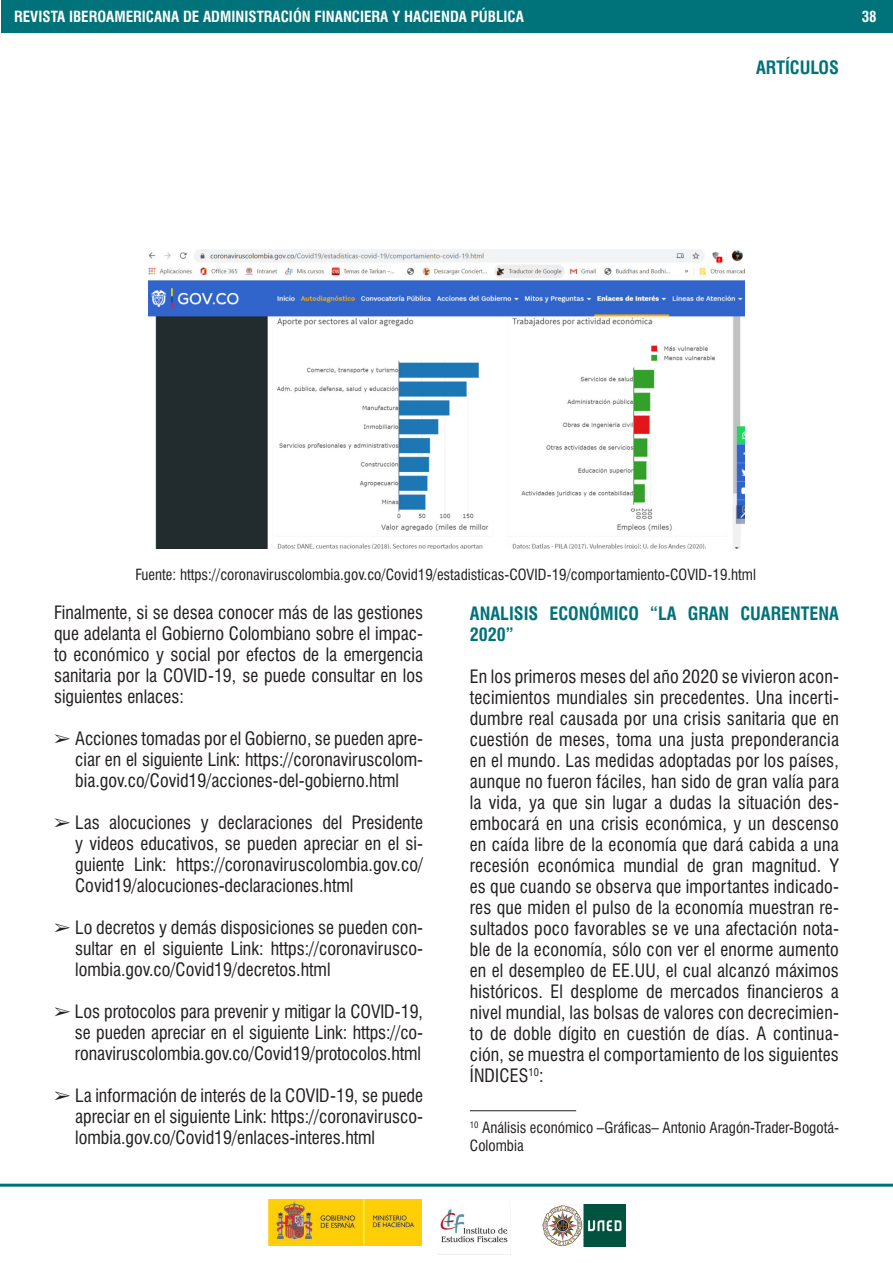
<style>
.page{position:relative;width:893px;height:1263px;background:#fff}
.page>*{position:absolute;margin:0;border:0;box-sizing:border-box;transform-origin:0 0}
.t1{font:condensed 18px/21px "Swiss 721 BT";color:#231f20;text-align:justify}
.t2{font:700 condensed 18px/21px "Swiss 721 BT";color:#007279}
.t3{font:condensed 15px/18px "Swiss 721 BT";color:#231f20}
.t4{font:700 condensed 15px "Swiss 721 BT";color:#fff}
</style>
<div class="page">
<hr style="left:0;top:1184px;width:893px;height:3px;background:#007279">
<div style="left:1px;top:0;width:892px;height:33px;background:#007279"></div>
<img style="left:542px;top:1204px;width:83px;height:42px">
<img style="left:269px;top:1199px;width:153px;height:47px">
<img style="left:440px;top:1209px;width:68px;height:34px">
<hr style="left:470px;top:1110px;width:106px;height:1px;background:#231f20">
<img style="left:148px;top:249px;width:596px;height:300px">
<p class="t4" style="left:14px;top:8px;width:511px">REVISTA IBEROAMERICANA DE ADMINISTRACIÓN FINANCIERA Y HACIENDA PÚBLICA</p>
<p class="t4" style="left:862px;top:8px;width:16px">38</p>
<p class="t2" style="left:756px;top:57px;width:84px">ARTÍCULOS</p>
<p class="t3" style="left:135px;top:566px;width:622px">Fuente: https://coronaviruscolombia.gov.co/Covid19/estadisticas-COVID-19/comportamiento-COVID-19.html</p>
<p class="t1" style="left:54px;top:602px;width:371px">Finalmente, si se desea conocer más de las gestiones que adelanta el Gobierno Colombiano sobre el impac&shy;to económico y social por efectos de la emergencia sanitaria por la COVID-19, se puede consultar en los siguientes enlaces:</p>
<p class="t1" style="left:75px;top:728px;width:349px;text-indent:-21px">➢ Acciones tomadas por el Gobierno, se pueden apre&shy;ciar en el siguiente Link: https://coronaviruscolom&shy;bia.gov.co/Covid19/acciones-del-gobierno.html</p>
<p class="t1" style="left:75px;top:812px;width:349px;text-indent:-21px">➢ Las alocuciones y declaraciones del Presidente y videos educativos, se pueden apreciar en el si&shy;guiente Link: https://coronaviruscolombia.gov.co/ Covid19/alocuciones-declaraciones.html</p>
<p class="t1" style="left:75px;top:917px;width:349px;text-indent:-21px">➢ Lo decretos y demás disposiciones se pueden con&shy;sultar en el siguiente Link: https://coronavirusco&shy;lombia.gov.co/Covid19/decretos.html</p>
<p class="t1" style="left:75px;top:1001px;width:350px;text-indent:-21px">➢ Los protocolos para prevenir y mitigar la COVID-19, se pueden apreciar en el siguiente Link: https://co&shy;ronaviruscolombia.gov.co/Covid19/protocolos.html</p>
<p class="t1" style="left:75px;top:1085px;width:349px;text-indent:-21px">➢ La información de interés de la COVID-19, se puede apreciar en el siguiente Link: https://coronavirusco&shy;lombia.gov.co/Covid19/enlaces-interes.html</p>
<p class="t2" style="left:470px;top:603px;width:371px">ANALISIS ECONÓMICO “LA GRAN CUARENTENA<br>2020”</p>
<p class="t1" style="left:470px;top:666px;width:371px">En los primeros meses del año 2020 se vivieron acon&shy;tecimientos mundiales sin precedentes. Una incerti&shy;dumbre real causada por una crisis sanitaria que en cuestión de meses, toma una justa preponderancia en el mundo. Las medidas adoptadas por los países, aunque no fueron fáciles, han sido de gran valía para la vida, ya que sin lugar a dudas la situación des&shy;embocará en una crisis económica, y un descenso en caída libre de la economía que dará cabida a una recesión económica mundial de gran magnitud. Y es que cuando se observa que importantes indicado&shy;res que miden el pulso de la economía muestran re&shy;sultados poco favorables se ve una afectación nota&shy;ble de la economía, sólo con ver el enorme aumento en el desempleo de EE.UU, el cual alcanzó máximos históricos. El desplome de mercados financieros a nivel mundial, las bolsas de valores con decrecimien&shy;to de doble dígito en cuestión de días. A continua&shy;ción, se muestra el comportamiento de los siguientes ÍNDICES<sup>10</sup>:</p>
<p class="t3" style="left:470px;top:1118px;width:371px"><sup>10</sup> Análisis económico –Gráficas– Antonio Aragón-Trader-Bogotá-<br>Colombia</p>
</div>
